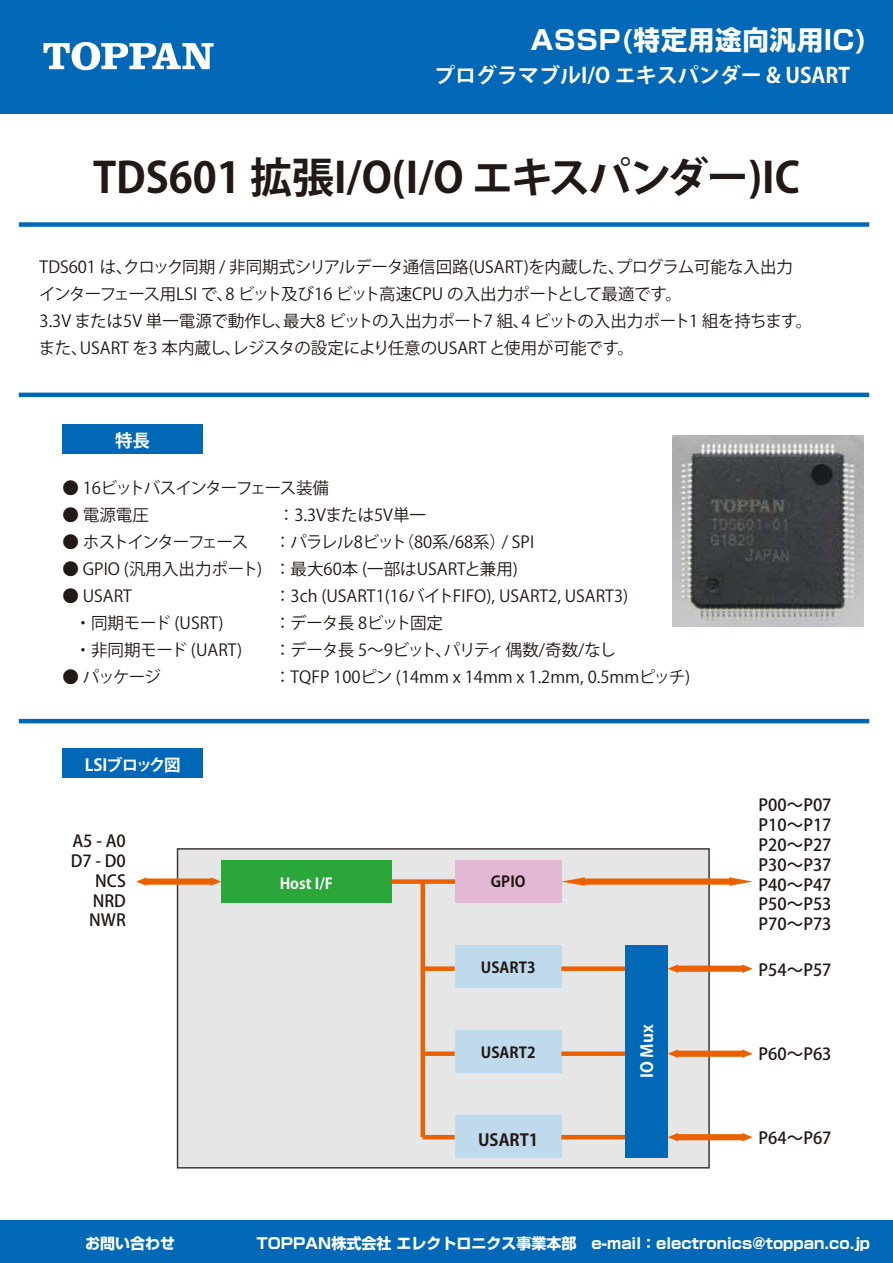
<style>
.page{position:relative;width:893px;height:1263px;background:#fff}
.page>*{position:absolute;margin:0;border:0;box-sizing:border-box;transform-origin:0 0}
.t1{font:700 42px "Koz Go Pro";color:#221815}
.t2{font:700 26.55px "Shin Go Pr 5";letter-spacing:.025em;color:#fff}
.t3{font:700 21px "Koz Go Pro";color:#fff}
.t4{font:700 17.55px "Koz Go Pro";color:#fff}
.t5{font:16.5px/27px "Koz Go Pro";color:#221815}
.t6{font:500 16.5px/19.8px "Koz Go Pro";color:#221815;text-align:justify}
.t7{font:16.5px "Koz Go Pro";letter-spacing:-.075em;color:#221815}
.t8{font:16.5px "Koz Go Pro";letter-spacing:-.09em;color:#221815}
.t9{font:16.5px "Koz Go Pro";letter-spacing:-.055em;color:#221815}
.t10{font:700 16.5px "Koz Go Pro";letter-spacing:-.07em;color:#fff}
.t11{font:700 16.5px "Koz Go Pro";color:#221815}
.t12{font:700 16.5px "Koz Go Pro";letter-spacing:-.025em;color:#fff}
.t13{font:700 15px "Shin Go Pr 5";color:#fff}
.t14{font:700 15px "Koz Go Pro";color:#221815}
.t15{font:700 15px "Koz Go Pro";color:#fff}
</style>
<div class="page">
<div style="left:0;top:0;width:893px;height:114px;background:#0068b7"></div>
<svg style="left:44px;top:42px;width:170px;height:28px"></svg>
<div style="left:0;top:1220px;width:893px;height:43px;background:#0068b7"></div>
<div style="left:19px;top:222px;width:850px;height:5px;background:#0068b7"></div>
<div style="left:177px;top:848px;width:533px;height:320px;background:#e6e6e6;border:2px solid #3e3a39"></div>
<div style="left:221px;top:860px;width:170px;height:42px;background:#2aa738"></div>
<div style="left:625px;top:945px;width:43px;height:213px;background:#0068b7"></div>
<div style="left:455px;top:860px;width:106px;height:42px;background:#e2b8d5"></div>
<div style="left:455px;top:945px;width:106px;height:42px;background:#bfd9ed"></div>
<svg style="left:561px;top:877px;width:192px;height:9px"></svg>
<div style="left:62px;top:749px;width:141px;height:29px;background:#0068b7"></div>
<hr style="left:19px;top:719px;width:850px;height:4px;background:#0068b7">
<div style="left:62px;top:425px;width:141px;height:29px;background:#0068b7"></div>
<img style="left:672px;top:435px;width:191px;height:192px">
<div style="left:455px;top:1115px;width:106px;height:43px;background:#bfd9ed"></div>
<div style="left:455px;top:1030px;width:106px;height:42px;background:#bfd9ed"></div>
<svg style="left:668px;top:964px;width:85px;height:9px"></svg>
<svg style="left:668px;top:1049px;width:85px;height:9px"></svg>
<svg style="left:668px;top:1133px;width:85px;height:8px"></svg>
<div style="left:391px;top:879px;width:64px;height:5px;background:#eb6100"></div>
<hr style="left:421px;top:881px;width:4px;height:256px;background:#eb6100">
<hr style="left:561px;top:1135px;width:64px;height:4px;background:#eb6100">
<div style="left:561px;top:966px;width:64px;height:5px;background:#eb6100"></div>
<div style="left:561px;top:1051px;width:64px;height:5px;background:#eb6100"></div>
<svg style="left:136px;top:877px;width:85px;height:9px"></svg>
<div style="left:423px;top:1051px;width:32px;height:5px;background:#eb6100"></div>
<div style="left:423px;top:966px;width:32px;height:5px;background:#eb6100"></div>
<hr style="left:423px;top:1135px;width:32px;height:4px;background:#eb6100">
<hr style="left:19px;top:393px;width:850px;height:4px;background:#0068b7">
<h2 class="t2" style="left:530px;top:19px;width:338px">ASSP(特定用途向汎用IC)</h2>
<p class="t3" style="left:434px;top:62px;width:417px">プログラマブルI/O エキスパンダー &amp; USART</p>
<h1 class="t1" style="left:93px;top:151px;width:708px">TDS601 拡張I/O(I/O エキスパンダー)IC</h1>
<p class="t5" style="left:39px;top:254px;width:775px">TDS601 は、クロック同期 / 非同期式シリアルデータ通信回路(USART)を内蔵した、プログラム可能な入出力インターフェース用LSI で、8 ビット及び16 ビット高速CPU の入出力ポートとして最適です。<br>3.3V または5V 単一電源で動作し、最大8 ビットの入出力ポート7 組、4 ビットの入出力ポート1 組を持ちます。また、USART を3 本内蔵し、レジスタの設定により任意のUSART と使用が可能です。</p>
<p class="t4" style="left:115px;top:429px;width:36px">特長</p>
<p class="t7" style="left:62px;top:477px;width:268px">● 16ビットバスインターフェース装備</p>
<p class="t5" style="left:62px;top:502px;width:88px">● 電源電圧</p>
<p class="t5" style="left:278px;top:502px;width:149px">： 3.3Vまたは5V単一</p>
<p class="t8" style="left:62px;top:531px;width:187px">● ホストインターフェース</p>
<p class="t5" style="left:274px;top:529px;width:261px">： パラレル8ビット（80系/68系）/ SPI</p>
<p class="t5" style="left:62px;top:556px;width:457px">● GPIO (汎用入出力ポート) ： 最大60本 (一部はUSARTと兼用)</p>
<p class="t5" style="left:62px;top:583px;width:71px">● USART</p>
<p class="t5" style="left:274px;top:583px;width:355px">： 3ch (USART1(16バイトFIFO), USART2, USART3)</p>
<p class="t5" style="left:62px;top:610px;width:163px">　・ 同期モード (USRT)</p>
<p class="t9" style="left:274px;top:612px;width:170px">： データ長 8ビット固定</p>
<p class="t5" style="left:62px;top:637px;width:181px">　・ 非同期モード (UART)</p>
<p class="t7" style="left:274px;top:639px;width:343px">： データ長 5～9ビット、パリティ 偶数/奇数/なし</p>
<p class="t5" style="left:62px;top:664px;width:100px">● パッケージ</p>
<p class="t5" style="left:274px;top:664px;width:417px">： TQFP 100ピン (14mm x 14mm x 1.2mm, 0.5mmピッチ)</p>
<p class="t10" style="left:85px;top:754px;width:97px">LSIブロック図</p>
<p class="t6" style="left:71px;top:832px;width:56px;text-align:right">A5 - A0<br>D7 - D0<br>NCS<br>NRD<br>NWR</p>
<p class="t15" style="left:280px;top:874px;width:55px">Host I/F</p>
<p class="t14" style="left:491px;top:872px;width:36px">GPIO</p>
<p class="t6" style="left:759px;top:796px;width:74px">P00～P07<br>P10～P17<br>P20～P27<br>P30～P37<br>P40～P47<br>P50～P53<br>P70～P73</p>
<p class="t14" style="left:481px;top:957px;width:56px">USART3</p>
<p class="t6" style="left:759px;top:960px;width:74px">P54～P57</p>
<p class="t14" style="left:481px;top:1042px;width:56px">USART2</p>
<p class="t12" style="left:636px;top:1078px;width:55px;rotate:-90deg">IO Mux</p>
<p class="t6" style="left:759px;top:1044px;width:74px">P60～P63</p>
<p class="t11" style="left:478px;top:1129px;width:62px">USART1</p>
<p class="t6" style="left:759px;top:1128px;width:74px">P64～P67</p>
<p class="t13" style="left:85px;top:1231px;width:92px">お問い合わせ</p>
<p class="t13" style="left:256px;top:1231px;width:615px">TOPPAN株式会社 エレクトロニクス事業本部　e-mail：electronics@toppan.co.jp</p>
</div>
